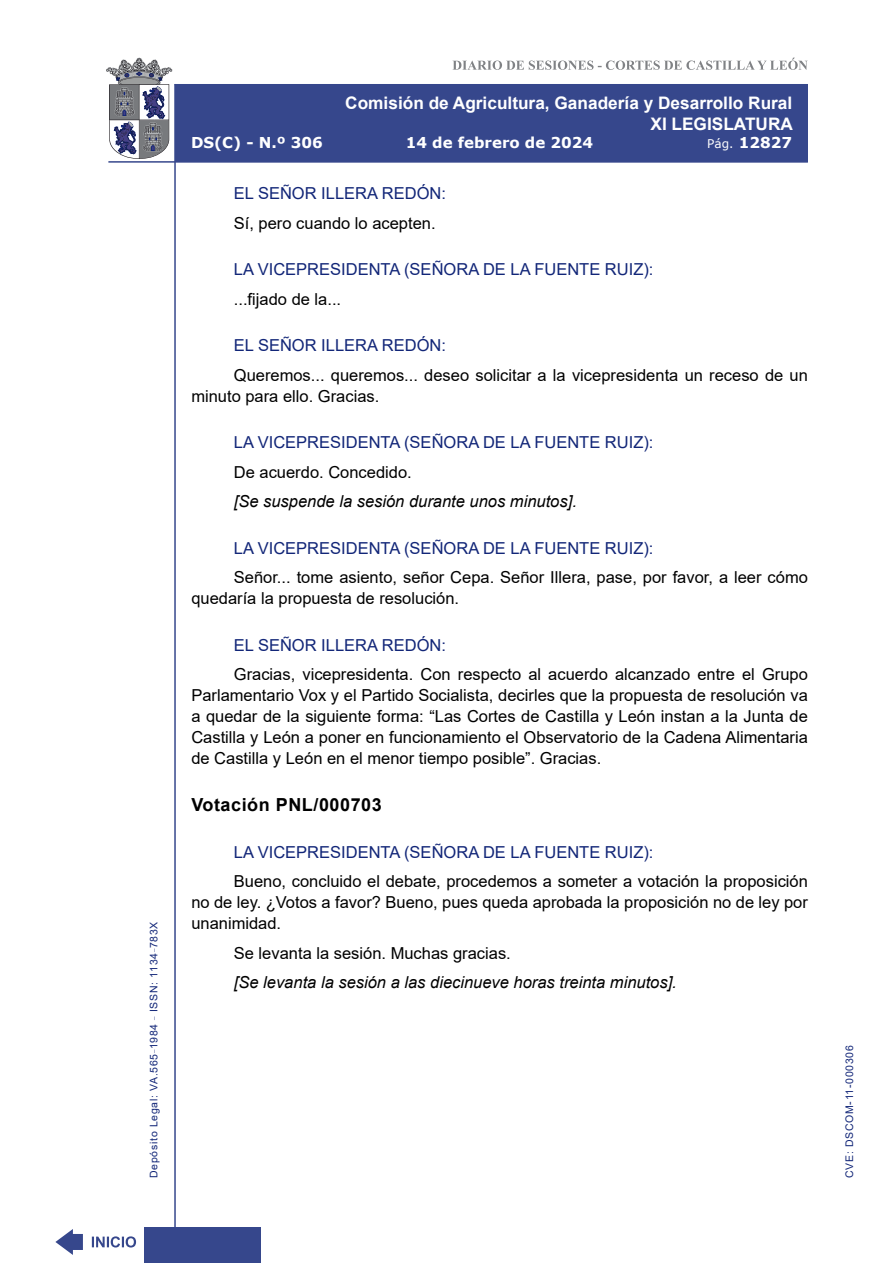
<style>
.page{position:relative;width:893px;height:1263px;background:#fff}
.page>*{position:absolute;margin:0;border:0;box-sizing:border-box;transform-origin:0 0}
.MarcadorSegundoNivel{font:700 18px "Arial";letter-spacing:.03em;color:#000}
.t1{font:700 17.25px/20.7px "Arial";color:#fff;text-align:right}
.t2{font:16.5px/21px "Arial";color:#000}
.Orador{font:16.5px "Arial";color:#122678}
.t3{font:italic 16.5px "Arial";color:#000}
.t4{font:700 15px "Verdana";color:#fff}
.t5{font:10.5px "Arial";letter-spacing:.065em;color:#122678}
.s1{font-weight:400;font-size:12px}
</style>
<div class="page">
<svg style="left:452px;top:58px;width:356px;height:12px"></svg>
<hr style="left:174px;top:84px;width:2px;height:1179px;background:#36478c">
<div style="left:144px;top:1227px;width:117px;height:36px;background:#36478c"></div>
<div style="left:175px;top:84px;width:633px;height:78px;background:#36478c"></div>
<hr style="left:108px;top:161px;width:700px;height:2px;background:#36478c">
<svg style="left:92px;top:1236px;width:44px;height:11px"></svg>
<svg style="left:55px;top:1229px;width:28px;height:26px"></svg>
<svg style="left:106px;top:58px;width:66px;height:101px"></svg>
<p class="t5" style="left:146px;top:1178px;width:258px;rotate:-90deg">Depósito Legal: VA.565<sup>_</sup>1984 <sup>_</sup> ISSN: 1134<sup>_</sup>783X</p>
<p class="t1" style="left:345px;top:93px;width:449px">Comisión de Agricultura, Ganadería y Desarrollo Rural<br>XI LEGISLATURA</p>
<p class="t4" style="left:191px;top:132px;width:133px">DS(C) - N.º 306</p>
<p class="t4" style="left:406px;top:132px;width:189px">14 de febrero de 2024</p>
<p class="t4" style="left:707px;top:132px;width:86px"><span class="s1">Pág.</span> 12827</p>
<p class="Orador" style="left:234px;top:182px;width:214px">EL SEÑOR ILLERA REDÓN:</p>
<p class="t2" style="left:234px;top:212px;width:203px">Sí, pero cuando lo acepten.</p>
<p class="Orador" style="left:234px;top:258px;width:421px">LA VICEPRESIDENTA (SEÑORA DE LA FUENTE RUIZ):</p>
<p class="t2" style="left:234px;top:288px;width:109px">...fijado de la...</p>
<p class="Orador" style="left:234px;top:334px;width:214px">EL SEÑOR ILLERA REDÓN:</p>
<p class="t2" style="left:191px;top:364px;width:618px;text-indent:43px">Queremos... queremos... deseo solicitar a la vicepresidenta un receso de un minuto para ello. Gracias.</p>
<p class="Orador" style="left:234px;top:431px;width:421px">LA VICEPRESIDENTA (SEÑORA DE LA FUENTE RUIZ):</p>
<p class="t2" style="left:234px;top:461px;width:179px">De acuerdo. Concedido.</p>
<p class="t3" style="left:234px;top:491px;width:345px">[Se suspende la sesión durante unos minutos].</p>
<p class="Orador" style="left:234px;top:537px;width:421px">LA VICEPRESIDENTA (SEÑORA DE LA FUENTE RUIZ):</p>
<p class="t2" style="left:191px;top:567px;width:618px;text-indent:43px">Señor... tome asiento, señor Cepa. Señor Illera, pase, por favor, a leer cómo quedaría la propuesta de resolución.</p>
<p class="Orador" style="left:234px;top:634px;width:214px">EL SEÑOR ILLERA REDÓN:</p>
<p class="t2" style="left:191px;top:664px;width:618px;text-align:justify;text-indent:43px">Gracias, vicepresidenta. Con respecto al acuerdo alcanzado entre el Grupo Parlamentario Vox y el Partido Socialista, decirles que la propuesta de resolución va a quedar de la siguiente forma: “Las Cortes de Castilla y León instan a la Junta de Castilla y León a poner en funcionamiento el Observatorio de la Cadena Alimentaria de Castilla y León en el menor tiempo posible”. Gracias.</p>
<p class="MarcadorSegundoNivel" style="left:191px;top:792px;width:192px">Votación PNL/000703</p>
<p class="Orador" style="left:234px;top:841px;width:421px">LA VICEPRESIDENTA (SEÑORA DE LA FUENTE RUIZ):</p>
<p class="t2" style="left:191px;top:871px;width:618px;text-align:justify;text-indent:43px">Bueno, concluido el debate, procedemos a someter a votación la proposición no de ley. ¿Votos a favor? Bueno, pues queda aprobada la proposición no de ley por unanimidad.</p>
<p class="t2" style="left:234px;top:942px;width:278px">Se levanta la sesión. Muchas gracias.</p>
<p class="t3" style="left:234px;top:972px;width:444px">[Se levanta la sesión a las diecinueve horas treinta minutos].</p>
<p class="t5" style="left:842px;top:1178px;width:134px;rotate:-90deg">CVE: DSCOM-11-000306</p>
</div>
